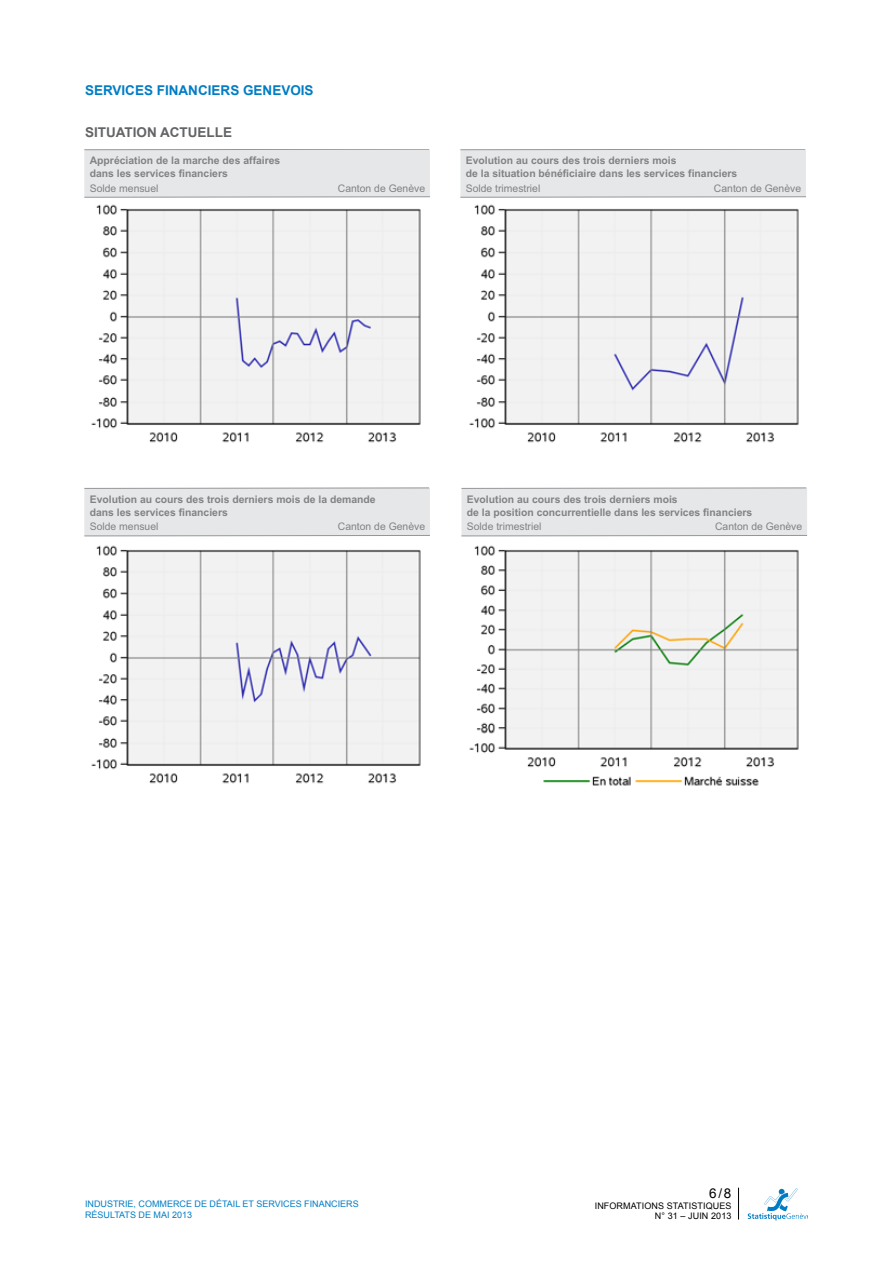
<style>
.page{position:relative;width:893px;height:1263px;background:#fff}
.page>*{position:absolute;margin:0;border:0;box-sizing:border-box;transform-origin:0 0}
.t1{font:700 13.5px "Arial";color:#007dc5}
.t2{font:700 13.5px "Arial";color:#636466}
.t3{font:13.5px "Arial";color:#000}
.t4{font:700 10.5px/12.6px "Arial";color:#808285}
.t5{font:10.5px "Arial";color:#808285}
.t6{font:9px/10.5px "Arial";color:#007dc5}
.t7{font:9px/10.5px "Arial";letter-spacing:.01em;color:#000;text-align:right}
</style>
<div class="page">
<svg style="left:748px;top:1188px;width:60px;height:32px"></svg>
<hr style="left:738px;top:1188px;width:1px;height:31px;background:#000">
<img style="left:86px;top:197px;width:339px;height:246px">
<img style="left:464px;top:197px;width:339px;height:246px">
<img style="left:91px;top:545px;width:330px;height:239px">
<img style="left:469px;top:545px;width:330px;height:241px">
<div style="left:84px;top:149px;width:346px;height:48px;background:#e6e7e8"></div>
<div style="left:460px;top:149px;width:346px;height:48px;background:#e6e7e8"></div>
<div style="left:84px;top:488px;width:346px;height:48px;background:#e6e7e8"></div>
<div style="left:461px;top:488px;width:346px;height:48px;background:#e6e7e8"></div>
<p class="t1" style="left:85px;top:81px;width:10px">SERVICES</p>
<p class="t1" style="left:157px;top:81px;width:158px">financiers genevois</p>
<p class="t2" style="left:85px;top:123px;width:148px">situation actuelle</p>
<p class="t4" style="left:90px;top:155px;width:192px">Appréciation de la marche des affaires dans les services financiers</p>
<p class="t5" style="left:90px;top:181px;width:70px">Solde mensuel</p>
<p class="t5" style="left:338px;top:181px;width:89px">Canton de Genève</p>
<p class="t4" style="left:466px;top:155px;width:273px">Evolution au cours des trois derniers mois<br>de la situation bénéficiaire dans les services financiers</p>
<p class="t5" style="left:466px;top:181px;width:76px">Solde trimestriel</p>
<p class="t5" style="left:714px;top:181px;width:89px">Canton de Genève</p>
<p class="t4" style="left:90px;top:493px;width:287px">Evolution au cours des trois derniers mois de la demande dans les services financiers</p>
<p class="t5" style="left:90px;top:520px;width:70px">Solde mensuel</p>
<p class="t5" style="left:338px;top:520px;width:89px">Canton de Genève</p>
<p class="t4" style="left:467px;top:493px;width:287px">Evolution au cours des trois derniers mois<br>de la position concurrentielle dans les services financiers</p>
<p class="t5" style="left:467px;top:520px;width:76px">Solde trimestriel</p>
<p class="t5" style="left:715px;top:520px;width:89px">Canton de Genève</p>
<p class="t6" style="left:85px;top:1199px;width:275px">industrie, commerce de détail et services financiers résultats de mai 2013</p>
<p class="t3" style="left:709px;top:1184px;width:24px">6/8</p>
<p class="t7" style="left:595px;top:1200px;width:138px">informations statistiques<br>N° 31 – juin 2013</p>
</div>
